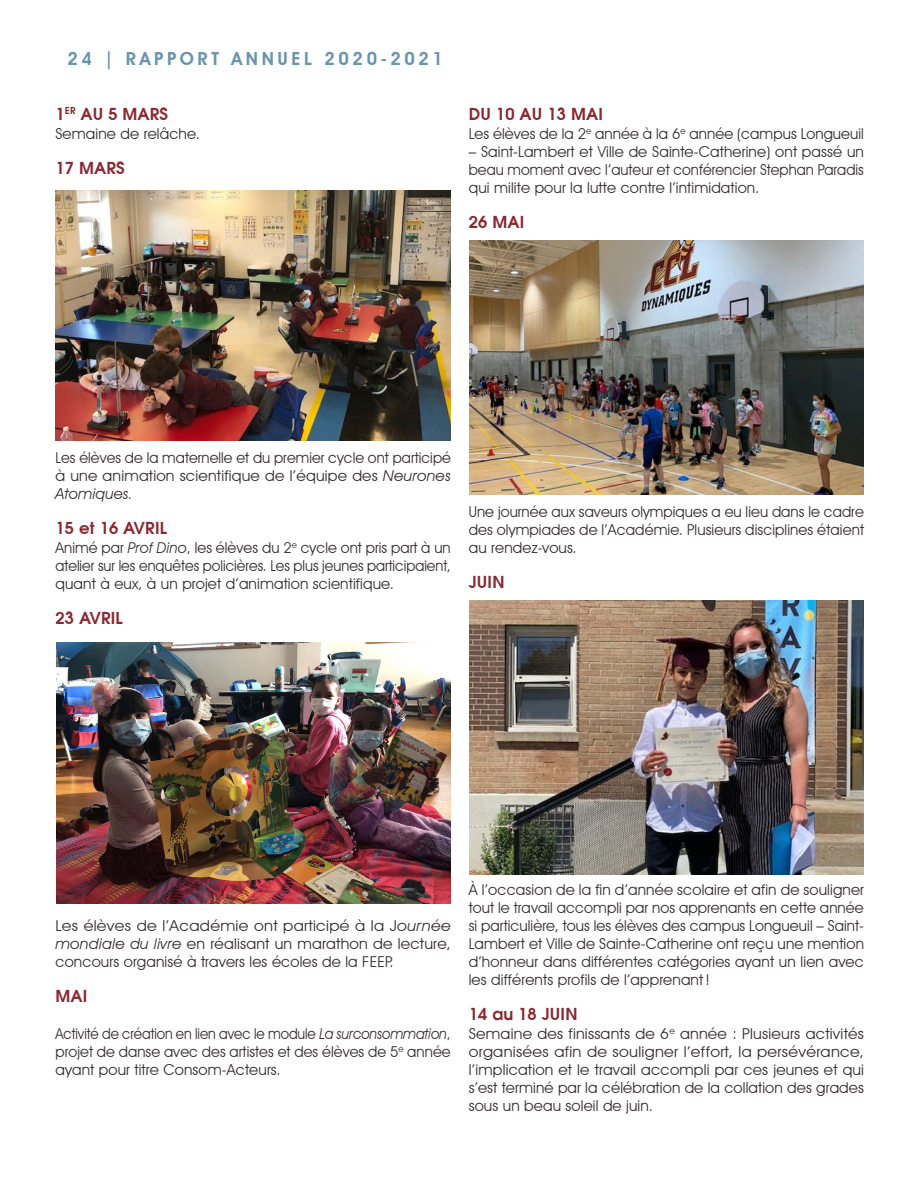
<style>
.page{position:relative;width:918px;height:1188px;background:#fff}
.page>*{position:absolute;margin:0;border:0;box-sizing:border-box;transform-origin:0 0}
.t1{font:600 18px "Avant Garde IT Cby BT";letter-spacing:.2em;color:#6894ad}
.t2{font:600 16.5px "Avant Garde";letter-spacing:.01em;color:#8a2932}
.t3{font:15px/18px "Avant Garde IT Cby BT";letter-spacing:.01em;color:#342d30;text-align:justify}
.t4{font:15px/18px "Avant Garde IT Cby BT";letter-spacing:.01em;color:#342d30;text-align:justify;scale:1.04 1}
.t5{font:15px/18px "Avant Garde IT Cby BT";letter-spacing:.01em;color:#342d30;text-align:justify;scale:1.07 1}
.t6{font:15px/18px "Avant Garde IT Cby BT";letter-spacing:.01em;color:#342d30;text-align:justify;scale:.91 1}
.t7{font:15px/18px "Avant Garde IT Cby BT";letter-spacing:.01em;color:#342d30;text-align:justify;scale:.96 1}
.s1{font-style:italic}
</style>
<div class="page">
<img style="left:56px;top:190px;width:394px;height:250px">
<img style="left:56px;top:642px;width:395px;height:261px">
<img style="left:469px;top:240px;width:395px;height:255px">
<img style="left:469px;top:600px;width:395px;height:275px">
<p class="t1" style="left:68px;top:48px;width:377px">24 | RAPPORT ANNUEL 2020-2021</p>
<p class="t2" style="left:56px;top:103px;width:114px">1<sup>ER</sup> AU 5 MARS</p>
<p class="t3" style="left:56px;top:125px;width:146px">Semaine de relâche.</p>
<p class="t2" style="left:56px;top:157px;width:71px">17 MARS</p>
<p class="t2" style="left:469px;top:103px;width:136px">DU 10 AU 13 MAI</p>
<p class="t3" style="left:469px;top:125px;width:397px">Les élèves de la 2<sup>e</sup> année à la 6<sup>e</sup> année (campus Longueuil</p>
<p class="t3" style="left:469px;top:143px;width:397px">– Saint-Lambert et Ville de Sainte-Catherine) ont passé un beau moment avec l’auteur et conférencier Stephan Paradis qui milite pour la lutte contre l’intimidation.</p>
<p class="t2" style="left:469px;top:211px;width:57px">26 MAI</p>
<p class="t7" style="left:56px;top:449px;width:413px">Les élèves de la maternelle et du premier cycle ont participé à une animation scientifique de l’équipe des <span class="s1">Neurones Atomiques.</span></p>
<p class="t2" style="left:56px;top:517px;width:113px">15 et 16 AVRIL</p>
<p class="t3" style="left:56px;top:539px;width:397px">Animé par <span class="s1">Prof Dino</span>, les élèves du 2<sup>e</sup> cycle ont pris part à un atelier sur les enquêtes policières. Les plus jeunes participaient, quant à eux, à un projet d’animation scientifique.</p>
<p class="t2" style="left:56px;top:607px;width:69px">23 AVRIL</p>
<p class="t3" style="left:469px;top:503px;width:397px">Une journée aux saveurs olympiques a eu lieu dans le cadre des olympiades de l’Académie. Plusieurs disciplines étaient au rendez-vous.</p>
<p class="t2" style="left:469px;top:571px;width:37px">JUIN</p>
<p class="t5" style="left:56px;top:917px;width:371px">Les élèves de l’Académie ont participé à la J<span class="s1">ournée mondiale du livre</span> en réalisant un marathon de lecture, concours organisé à travers les écoles de la FEEP.</p>
<p class="t2" style="left:56px;top:985px;width:34px">MAI</p>
<p class="t6" style="left:56px;top:1025px;width:436px">Activité de création en lien avec le module <span class="s1">La surconsommation</span>, projet de danse avec des artistes et des élèves de 5<sup>e</sup> année ayant pour titre Consom-Acteurs.</p>
<p class="t3" style="left:469px;top:881px;width:397px">À l’occasion de la fin d’année scolaire et afin de souligner tout le travail accompli par nos apprenants en cette année si particulière, tous les élèves des campus Longueuil – Saint-Lambert et Ville de Sainte-Catherine ont reçu une mention d’honneur dans différentes catégories ayant un lien avec les différents profils de l’apprenant !</p>
<p class="t2" style="left:469px;top:1003px;width:110px">14 au 18 JUIN</p>
<p class="t4" style="left:469px;top:1025px;width:382px">Semaine des finissants de 6<sup>e</sup> année : Plusieurs activités organisées afin de souligner l’effort, la persévérance, l’implication et le travail accompli par ces jeunes et qui s’est terminé par la célébration de la collation des grades sous un beau soleil de juin.</p>
</div>
